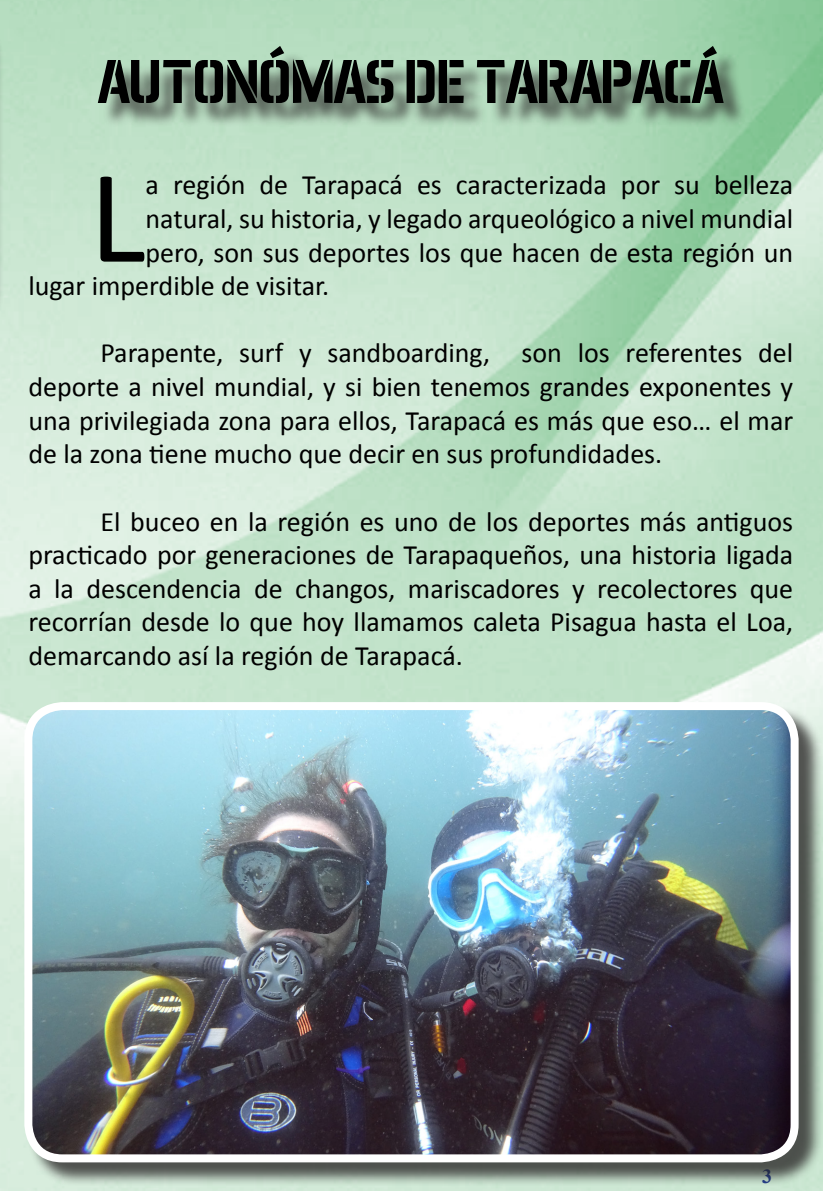
<style>
.page{position:relative;width:823px;height:1191px;background:#fff}
.page>*{position:absolute;margin:0;border:0;box-sizing:border-box;transform-origin:0 0}
.t1{font:133.8px "Calibri";color:#000}
.t2{font:700 62px "Aero Matics Stencil";color:#000}
.t3{font:28px/33.6px "Calibri";color:#000;text-align:justify}
.t4{font:700 20px "Times New Roman";color:#253f8e}
</style>
<div class="page">
<hr style="left:0;top:20px;width:4px;height:308px;background:#231f20;opacity:.75">
<div style="left:102px;top:50px;width:645px;height:77px;background:#231f20;opacity:.75"></div>
<div style="left:27px;top:705px;width:795px;height:482px;background:#231f20;opacity:.75"></div>
<img style="left:28px;top:706px;width:766px;height:452px">
<div style="left:24px;top:702px;width:774px;height:460px;border:8px solid #fff;border-radius:34px"></div>
<p class="t2" style="left:98px;top:46px;width:625px">AUTONÓMAS DE TARAPACÁ</p>
<p class="t1" style="left:89px;top:124px;width:58px">L</p>
<p class="t3" style="left:145px;top:167px;width:648px">a región de Tarapacá es caracterizada por su belleza</p>
<p class="t3" style="left:145px;top:201px;width:648px">natural, su historia, y legado arqueológico a nivel mundial</p>
<p class="t3" style="left:145px;top:235px;width:648px">pero, son sus deportes los que hacen de esta región un</p>
<p class="t3" style="left:28px;top:268px;width:302px">lugar imperdible de visitar.</p>
<p class="t3" style="left:28px;top:335px;width:766px;text-indent:72px">Parapente, surf y sandboarding, son los referentes del deporte a nivel mundial, y si bien tenemos grandes exponentes y una privilegiada zona para ellos, Tarapacá es más que eso… el mar de la zona tiene mucho que decir en sus profundidades.</p>
<p class="t3" style="left:28px;top:503px;width:766px;text-indent:72px">El buceo en la región es uno de los deportes más antiguos practicado por generaciones de Tarapaqueños, una historia ligada a la descendencia de changos, mariscadores y recolectores que recorrían desde lo que hoy llamamos caleta Pisagua hasta el Loa, demarcando así la región de Tarapacá.</p>
<p class="t4" style="left:761px;top:1162px;width:11px">3</p>
</div>
